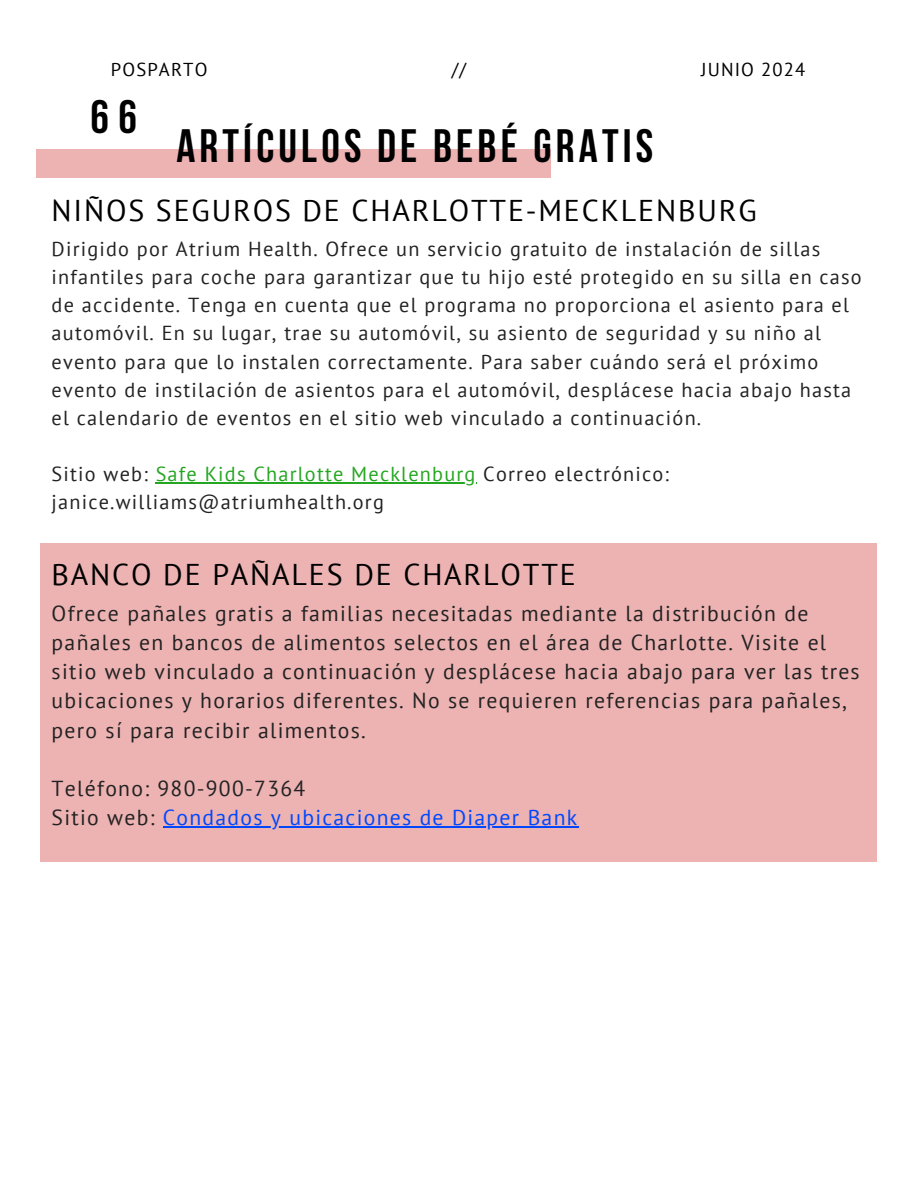
<style>
.page{position:relative;width:918px;height:1188px;background:#fff}
.page>*{position:absolute;margin:0;border:0;box-sizing:border-box;transform-origin:0 0}
.t1{font:700 46.65px "Bebas Neue";letter-spacing:.09em;color:#000}
.t2{font:30px "PT Sans";letter-spacing:.06em;color:#000}
.t3{font:21.6px/29.2px "PT Sans";letter-spacing:.06em;color:#222}
.t4{font:21.6px/29.2px "PT Sans";letter-spacing:.06em;color:#0047ff}
.t5{font:20.25px/28.2px "PT Sans";letter-spacing:.06em;color:#222}
.t6{font:20.25px "PT Sans";letter-spacing:.06em;color:#24a620}
.t7{font:18.6px "PT Sans";letter-spacing:.06em;color:#000}
.s1{color:#222}
</style>
<div class="page">
<div style="left:40px;top:543px;width:837px;height:318px;background:#edb2b2"></div>
<div style="left:36px;top:149px;width:515px;height:28px;background:#edb2b2"></div>
<hr style="left:156px;top:482px;width:321px;height:1px;background:#24a620">
<hr style="left:163px;top:827px;width:416px;height:1px;background:#0047ff">
<p class="t7" style="left:111px;top:57px;width:98px">POSPARTO</p>
<p class="t7" style="left:452px;top:57px;width:16px">//</p>
<p class="t7" style="left:701px;top:57px;width:106px">JUNIO 2024</p>
<p class="t1" style="left:91px;top:98px;width:48px">66</p>
<h1 class="t1" style="left:176px;top:127px;width:478px">ARTÍCULOS DE BEBÉ GRATIS</h1>
<h3 class="t2" style="left:52px;top:190px;width:707px">NIÑOS SEGUROS DE CHARLOTTE-MECKLENBURG</h3>
<p class="t5" style="left:52px;top:235px;width:812px">Dirigido por Atrium Health. Ofrece un servicio gratuito de instalación de sillas infantiles para coche para garantizar que tu hijo esté protegido en su silla en caso de accidente. Tenga en cuenta que el programa no proporciona el asiento para el automóvil. En su lugar, trae su automóvil, su asiento de seguridad y su niño al evento para que lo instalen correctamente. Para saber cuándo será el próximo evento de instilación de asientos para el automóvil, desplácese hacia abajo hasta el calendario de eventos en el sitio web vinculado a continuación.</p>
<h2 class="t6" style="left:52px;top:461px;width:619px"><span class="s1">Sitio web:</span> Safe Kids Charlotte Mecklenburg <span class="s1">Correo electrónico:</span></h2>
<h3 class="t5" style="left:52px;top:488px;width:334px">janice.williams@atriumhealth.org</h3>
<h2 class="t2" style="left:52px;top:555px;width:526px">BANCO DE PAÑALES DE CHARLOTTE</h2>
<h3 class="t3" style="left:52px;top:598px;width:810px">Ofrece pañales gratis a familias necesitadas mediante la distribución de pañales en bancos de alimentos selectos en el área de Charlotte. Visite el sitio web vinculado a continuación y desplácese hacia abajo para ver las tres ubicaciones y horarios diferentes. No se requieren referencias para pañales, pero sí para recibir alimentos.</h3>
<h3 class="t4" style="left:52px;top:774px;width:527px"><span class="s1">Teléfono: 980-900-7364<br>Sitio web:</span> Condados y ubicaciones de Diaper Bank</h3>
</div>
